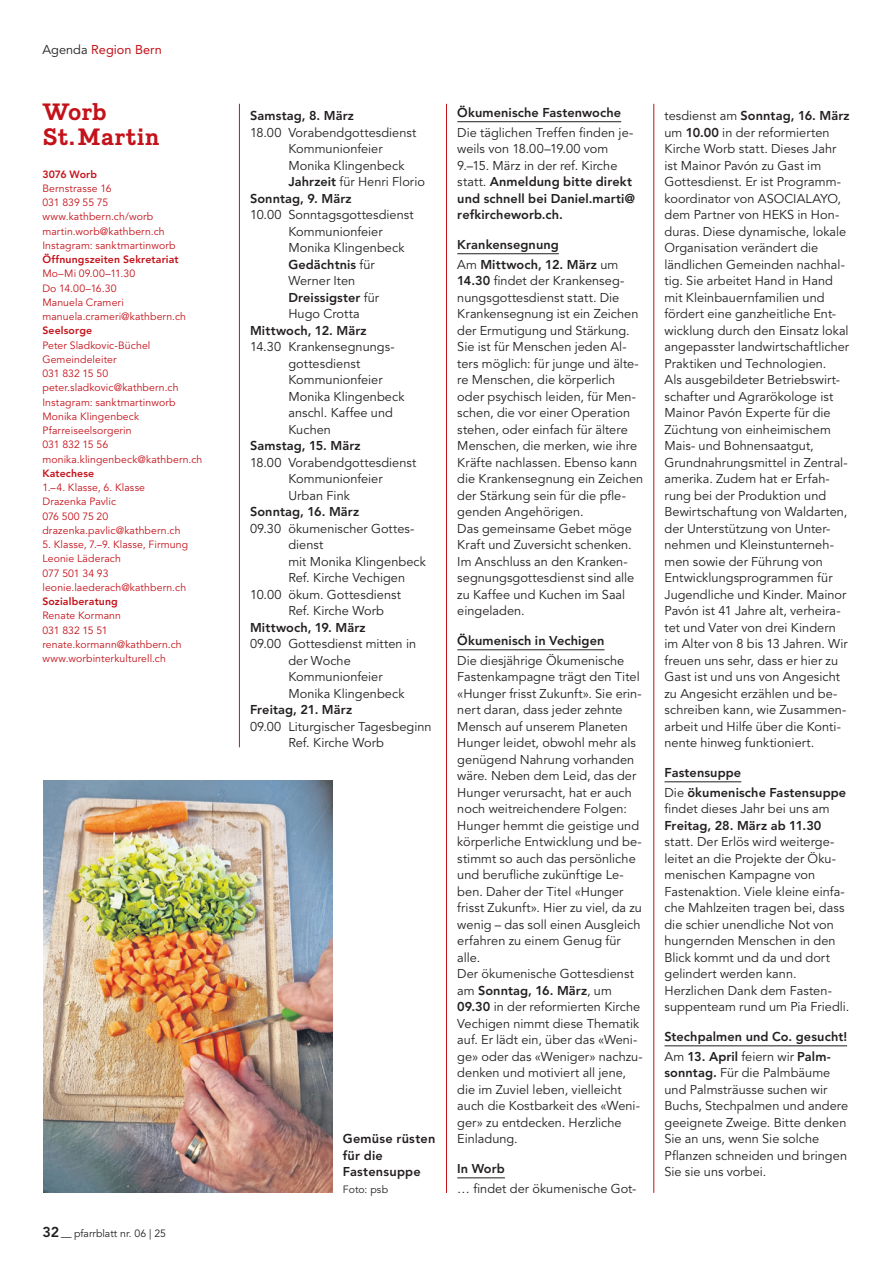
<style>
.page{position:relative;width:893px;height:1263px;background:#fff}
.page>*{position:absolute;margin:0;border:0;box-sizing:border-box;transform-origin:0 0}
.t1{font:700 22.5px/24.8px "Piek";color:#c4121a}
.t2{font:12.75px/16.5px "Avenir LT Std";letter-spacing:.005em;color:#231f20}
.t3{font:800 12.75px/19.5px "Avenir LT Std";letter-spacing:.01em;color:#231f20}
.t4{font:12.75px "Avenir LT Std";color:#c4121a}
.t5{font:10.5px/14.2px "Avenir LT Std";letter-spacing:.01em;color:#c4121a}
.t6{font:800 10.5px "Avenir LT Std";letter-spacing:.015em;color:#c4121a}
.t7{font:10.5px "Avenir LT Std";color:#231f20}
.s1{color:#231f20}
.s2{font-weight:800;font-size:14.25px}
.s3{font-weight:800}
.s4{font-weight:400}
</style>
<div class="page">
<hr style="left:239px;top:104px;width:1px;height:643px;background:#c4121a">
<hr style="left:446px;top:104px;width:1px;height:1089px;background:#c4121a">
<hr style="left:653px;top:104px;width:1px;height:1089px;background:#c4121a">
<hr style="left:457px;top:121px;width:164px;height:1px;background:#231f20">
<hr style="left:457px;top:253px;width:102px;height:1px;background:#231f20">
<hr style="left:457px;top:649px;width:147px;height:1px;background:#231f20">
<hr style="left:457px;top:1177px;width:48px;height:1px;background:#231f20">
<hr style="left:664px;top:781px;width:77px;height:1px;background:#231f20">
<hr style="left:664px;top:1045px;width:183px;height:1px;background:#231f20">
<img style="left:43px;top:780px;width:289px;height:413px">
<p class="t4" style="left:43px;top:42px;width:121px"><span class="s1">Agenda</span> Region Bern</p>
<h1 class="t1" style="left:43px;top:100px;width:119px">Worb<br>St.Martin</h1>
<p class="t6" style="left:42px;top:168px;width:56px">3076 Worb</p>
<p class="t5" style="left:42px;top:181px;width:135px">Bernstrasse 16<br>031 839 55 75 www.kathbern.ch/worb martin.worb@kathbern.ch<br>Instagram: sanktmartinworb</p>
<p class="t6" style="left:42px;top:253px;width:138px">Öffnungszeiten Sekretariat</p>
<p class="t5" style="left:42px;top:267px;width:145px">Mo–Mi 09.00–11.30<br>Do 14.00–16.30<br>Manuela Crameri manuela.crameri@kathbern.ch</p>
<p class="t6" style="left:42px;top:325px;width:51px">Seelsorge</p>
<p class="t5" style="left:42px;top:338px;width:162px">Peter Sladkovic-Büchel<br>Gemeindeleiter<br>031 832 15 50 peter.sladkovic@kathbern.ch<br>Instagram: sanktmartinworb<br>Monika Klingenbeck<br>Pfarreiseelsorgerin<br>031 832 15 56 monika.klingenbeck@kathbern.ch</p>
<p class="t6" style="left:42px;top:467px;width:53px">Katechese</p>
<p class="t5" style="left:42px;top:481px;width:140px">1.–4. Klasse, 6. Klasse<br>Drazenka Pavlic<br>076 500 75 20 drazenka.pavlic@kathbern.ch</p>
<p class="t5" style="left:42px;top:538px;width:147px">5. Klasse, 7.–9. Klasse, Firmung<br>Leonie Läderach<br>077 501 34 93 leonie.laederach@kathbern.ch</p>
<p class="t6" style="left:42px;top:595px;width:77px">Sozialberatung</p>
<p class="t5" style="left:42px;top:609px;width:141px">Renate Kormann<br>031 832 15 51 renate.kormann@kathbern.ch www.worbinterkulturell.ch</p>
<p class="t7" style="left:43px;top:1228px;width:125px"><span class="s2">32</span> — pfarrblatt nr. 06 | 25</p>
<p class="t3" style="left:250px;top:106px;width:105px">Samstag, 8. März</p>
<p class="t2" style="left:250px;top:124px;width:168px">18.00 Vorabendgottesdienst</p>
<p class="t2" style="left:288px;top:141px;width:96px">Kommunionfeier</p>
<p class="t2" style="left:288px;top:157px;width:118px">Monika Klingenbeck</p>
<p class="t2" style="left:288px;top:174px;width:138px"><span class="s3">Jahrzeit</span> für Henri Florio</p>
<p class="t3" style="left:250px;top:189px;width:103px">Sonntag, 9. März</p>
<p class="t2" style="left:288px;top:207px;width:127px;text-indent:-38px">10.00 Sonntagsgottesdienst<br>Kommunionfeier<br>Monika Klingenbeck<br><span class="s3">Gedächtnis</span> für<br>Werner Iten<br><span class="s3">Dreissigster</span> für<br>Hugo Crotta</p>
<p class="t3" style="left:250px;top:321px;width:118px">Mittwoch, 12. März</p>
<p class="t2" style="left:288px;top:339px;width:118px;text-indent:-38px">14.30 Krankensegnungs&shy;gottesdienst<br>Kommunionfeier<br>Monika Klingenbeck anschl. Kaffee und<br>Kuchen</p>
<p class="t3" style="left:250px;top:436px;width:112px">Samstag, 15. März</p>
<p class="t2" style="left:288px;top:454px;width:130px;text-indent:-38px">18.00 Vorabendgottesdienst<br>Kommunionfeier<br>Urban Fink</p>
<p class="t3" style="left:250px;top:502px;width:111px">Sonntag, 16. März</p>
<p class="t2" style="left:250px;top:520px;width:166px">09.30 ökumenischer Gottes-</p>
<p class="t2" style="left:288px;top:537px;width:37px">dienst</p>
<p class="t2" style="left:288px;top:553px;width:139px">mit Monika Klingenbeck</p>
<p class="t2" style="left:288px;top:570px;width:118px">Ref. Kirche Vechigen</p>
<p class="t2" style="left:250px;top:586px;width:152px">10.00 ökum. Gottesdienst</p>
<p class="t2" style="left:288px;top:603px;width:97px">Ref. Kirche Worb</p>
<p class="t3" style="left:250px;top:618px;width:117px">Mittwoch, 19. März</p>
<p class="t2" style="left:288px;top:636px;width:129px;text-indent:-38px">09.00 Gottesdienst mitten in der Woche<br>Kommunionfeier<br>Monika Klingenbeck</p>
<p class="t3" style="left:250px;top:700px;width:104px">Freitag, 21. März</p>
<p class="t2" style="left:288px;top:718px;width:145px;text-indent:-38px">09.00 Liturgischer Tagesbeginn<br>Ref. Kirche Worb</p>
<p class="t3" style="left:343px;top:1131px;width:94px;line-height:16.5px">Gemüse rüsten für die<br>Fastensuppe</p>
<p class="t7" style="left:343px;top:1183px;width:47px">Foto: psb</p>
<p class="t3" style="left:457px;top:103px;width:165px">Ökumenische Fastenwoche</p>
<p class="t2" style="left:457px;top:124px;width:179px">Die täglichen Treffen finden je&shy;weils von 18.00–19.00 vom<br>9.–15. März in der ref. Kirche statt. <span class="s3">Anmeldung bitte direkt und schnell bei Daniel.marti@ refkircheworb.ch.</span></p>
<p class="t3" style="left:457px;top:235px;width:163px">Krankensegnung<br><span class="s4">Am</span> Mittwoch, 12. März <span class="s4">um</span></p>
<p class="t2" style="left:457px;top:273px;width:187px"><span class="s3">14.30</span> findet der Krankenseg&shy;nungsgottesdienst statt. Die<br>Krankensegnung ist ein Zeichen der Ermutigung und Stärkung.<br>Sie ist für Menschen jeden Al&shy;ters möglich: für junge und älte&shy;re Menschen, die körperlich oder psychisch leiden, für Men&shy;schen, die vor einer Operation stehen, oder einfach für ältere<br>Menschen, die merken, wie ihre<br>Kräfte nachlassen. Ebenso kann die Krankensegnung ein Zeichen der Stärkung sein für die pfle&shy;genden Angehörigen.<br>Das gemeinsame Gebet möge<br>Kraft und Zuversicht schenken.<br>Im Anschluss an den Kranken&shy;segnungsgottesdienst sind alle zu Kaffee und Kuchen im Saal eingeladen.</p>
<p class="t3" style="left:457px;top:631px;width:149px">Ökumenisch in Vechigen</p>
<p class="t2" style="left:457px;top:652px;width:187px">Die diesjährige Ökumenische<br>Fastenkampagne trägt den Titel «Hunger frisst Zukunft». Sie erin&shy;nert daran, dass jeder zehnte<br>Mensch auf unserem Planeten<br>Hunger leidet, obwohl mehr als genügend Nahrung vorhanden wäre. Neben dem Leid, das der<br>Hunger verursacht, hat er auch noch weitreichendere Folgen:<br>Hunger hemmt die geistige und körperliche Entwicklung und be&shy;stimmt so auch das persönliche und berufliche zukünftige Le&shy;ben. Daher der Titel «Hunger frisst Zukunft». Hier zu viel, da zu wenig – das soll einen Ausgleich erfahren zu einem Genug für alle.<br>Der ökumenische Gottesdienst am <span class="s3">Sonntag, 16. März</span>, um<br><span class="s3">09.30</span> in der reformierten Kirche<br>Vechigen nimmt diese Thematik auf. Er lädt ein, über das «Weni&shy;ge» oder das «Weniger» nachzu&shy;denken und motiviert all jene, die im Zuviel leben, vielleicht auch die Kostbarkeit des «Weni&shy;ger» zu entdecken. Herzliche<br>Einladung.</p>
<p class="t3" style="left:457px;top:1159px;width:49px">In Worb</p>
<p class="t2" style="left:457px;top:1180px;width:181px">… findet der ökumenische Got-</p>
<p class="t2" style="left:664px;top:108px;width:187px">tesdienst am <span class="s3">Sonntag, 16. März </span>um <span class="s3">10.00</span> in der reformierten<br>Kirche Worb statt. Dieses Jahr ist Mainor Pavón zu Gast im<br>Gottesdienst. Er ist Programm&shy;koordinator von ASOCIALAYO, dem Partner von HEKS in Hon&shy;duras. Diese dynamische, lokale<br>Organisation verändert die ländlichen Gemeinden nachhal&shy;tig. Sie arbeitet Hand in Hand mit Kleinbauernfamilien und fördert eine ganzheitliche Ent&shy;wicklung durch den Einsatz lokal angepasster landwirtschaftlicher<br>Praktiken und Technologien.<br>Als ausgebildeter Betriebswirt&shy;schafter und Agrarökologe ist<br>Mainor Pavón Experte fü r die<br>Züchtung von einheimischem<br>Mais- und Bohnensaatgut,<br>Grundnahrungsmittel in Zentral&shy;amerika. Zudem hat er Erfah&shy;rung bei der Produktion und<br>Bewirtschaftung von Waldarten, der Unterstützung von Unter&shy;nehmen und Kleinstunterneh&shy;men sowie der Fü hrung von<br>Entwicklungsprogrammen fü r<br>Jugendliche und Kinder. Mainor<br>Pavón ist 41 Jahre alt, verheira&shy;tet und Vater von drei Kindern im Alter von 8 bis 13 Jahren. Wir freuen uns sehr, dass er hier zu<br>Gast ist und uns von Angesicht zu Angesicht erzählen und be&shy;schreiben kann, wie Zusammen&shy;arbeit und Hilfe über die Konti&shy;nente hinweg funktioniert.</p>
<p class="t3" style="left:664px;top:763px;width:183px">Fastensuppe<br><span class="s4">Die</span> ökumenische Fastensuppe</p>
<p class="t2" style="left:664px;top:801px;width:167px">findet dieses Jahr bei uns am</p>
<p class="t3" style="left:664px;top:816px;width:158px">Freitag, 28. März ab 11.30</p>
<p class="t2" style="left:664px;top:834px;width:186px">statt. Der Erlös wird weiterge&shy;leitet an die Projekte der Öku&shy;menischen Kampagne von<br>Fastenaktion. Viele kleine einfa&shy;che Mahlzeiten tragen bei, dass die schier unendliche Not von hungernden Menschen in den<br>Blick kommt und da und dort gelindert werden kann.<br>Herzlichen Dank dem Fasten&shy;suppenteam rund um Pia Friedli.</p>
<p class="t3" style="left:664px;top:1027px;width:184px">Stechpalmen und Co. gesucht!<br><span class="s4">Am</span> 13. April <span class="s4">feiern wir</span> Palm-</p>
<p class="t2" style="left:664px;top:1065px;width:185px"><span class="s3">sonntag.</span> Für die Palmbäume und Palmsträusse suchen wir<br>Buchs, Stechpalmen und andere geeignete Zweige. Bitte denken<br>Sie an uns, wenn Sie solche<br>Pflanzen schneiden und bringen<br>Sie sie uns vorbei.</p>
</div>
